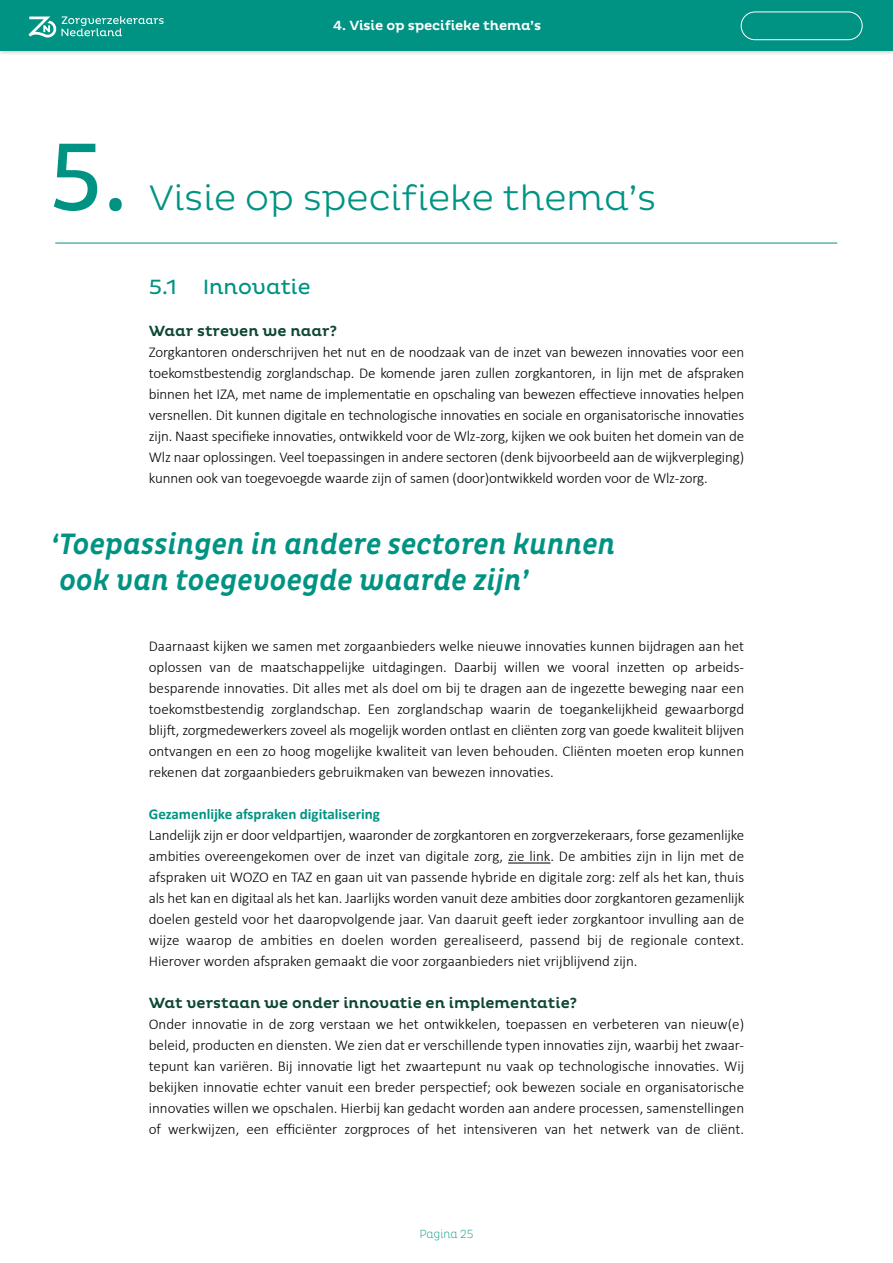
<style>
.page{position:relative;width:893px;height:1263px;background:#fff}
.page>*{position:absolute;margin:0;border:0;box-sizing:border-box;transform-origin:0 0}
.t1{font:97.5px "Pluto Cond";color:#009383}
.t2{font:300 36px "Pluto";color:#009383}
.t3{font:italic 500 30px/36px "Pluto Cond";color:#009383}
.t4{font:21px "Pluto";color:#009383}
.t5{font:300 15px/21px "Calibri";letter-spacing:-.01em;color:#000;text-align:justify}
.t6{font:500 15px "Pluto";color:#0f4735}
.t7{font:700 15px "Calibri";color:#009383}
.t8{font:500 13.5px "Pluto";letter-spacing:-.01em;color:#fff}
.t9{font:200 12px "Pluto Cond";color:#009383}
</style>
<div class="page">
<div style="left:0;top:0;width:893px;height:56px;background:#000;opacity:.4"></div>
<hr style="left:55px;top:243px;width:782px;height:1px;background:#009383">
<hr style="left:508px;top:863px;width:42px;height:1px;background:#000">
<div style="left:0;top:0;width:893px;height:50px;background:#009383"></div>
<div style="left:741px;top:12px;width:121px;height:28px;border:1px solid #fff;border-radius:14px"></div>
<svg style="left:28px;top:16px;width:136px;height:21px"></svg>
<p class="t8" style="left:333px;top:18px;width:210px">4. Visie op specifieke thema’s</p>
<h1 class="t1" style="left:49px;top:122px;width:80px">5.</h1>
<h1 class="t2" style="left:149px;top:177px;width:509px">Visie op specifieke thema’s</h1>
<h3 class="t4" style="left:149px;top:275px;width:163px">5.1 Innovatie</h3>
<p class="t6" style="left:149px;top:322px;width:190px">Waar streven we naar?</p>
<p class="t5" style="left:149px;top:341px;width:597px">Zorgkantoren onderschrijven het nut en de noodzaak van de inzet van bewezen innovaties voor een</p>
<p class="t5" style="left:149px;top:362px;width:597px">toekomstbestendig zorglandschap. De komende jaren zullen zorgkantoren, in lijn met de afspraken</p>
<p class="t5" style="left:149px;top:383px;width:597px">binnen het IZA, met name de implementatie en opschaling van bewezen effectieve innovaties helpen versnellen. Dit kunnen digitale en technologische innovaties en sociale en organisatorische innovaties zijn. Naast specifieke innovaties, ontwikkeld voor de Wlz-zorg, kijken we ook buiten het domein van de</p>
<p class="t5" style="left:149px;top:446px;width:597px">Wlz naar oplossingen. Veel toepassingen in andere sectoren (denk bijvoorbeeld aan de wijkverpleging)</p>
<p class="t5" style="left:149px;top:467px;width:560px">kunnen ook van toegevoegde waarde zijn of samen (door)ontwikkeld worden voor de Wlz-zorg.</p>
<h2 class="t3" style="left:51px;top:527px;width:566px">‘Toepassingen in andere sectoren kunnen ook van toegevoegde waarde zijn’</h2>
<p class="t5" style="left:149px;top:635px;width:597px">Daarnaast kijken we samen met zorgaanbieders welke nieuwe innovaties kunnen bijdragen aan het oplossen van de maatschappelijke uitdagingen. Daarbij willen we vooral inzetten op arbeids&shy;besparende innovaties. Dit alles met als doel om bij te dragen aan de ingezette beweging naar een</p>
<p class="t5" style="left:149px;top:698px;width:597px">toekomstbestendig zorglandschap. Een zorglandschap waarin de toegankelijkheid gewaarborgd</p>
<p class="t5" style="left:149px;top:719px;width:597px">blijft, zorgmedewerkers zoveel als mogelijk worden ontlast en cliënten zorg van goede kwaliteit blijven ontvangen en een zo hoog mogelijke kwaliteit van leven behouden. Cliënten moeten erop kunnen rekenen dat zorgaanbieders gebruikmaken van bewezen innovaties.</p>
<h5 class="t7" style="left:149px;top:803px;width:233px">Gezamenlijke afspraken digitalisering</h5>
<p class="t5" style="left:149px;top:824px;width:597px">Landelijk zijn er door veldpartijen, waaronder de zorgkantoren en zorgverzekeraars, forse gezamenlijke ambities overeengekomen over de inzet van digitale zorg, zie link. De ambities zijn in lijn met de afspraken uit WOZO en TAZ en gaan uit van passende hybride en digitale zorg: zelf als het kan, thuis als het kan en digitaal als het kan. Jaarlijks worden vanuit deze ambities door zorgkantoren gezamenlijk doelen gesteld voor het daaropvolgende jaar. Van daaruit geeft ieder zorgkantoor invulling aan de wijze waarop de ambities en doelen worden gerealiseerd, passend bij de regionale context.</p>
<p class="t5" style="left:149px;top:950px;width:490px">Hierover worden afspraken gemaakt die voor zorgaanbieders niet vrijblijvend zijn.</p>
<p class="t6" style="left:149px;top:994px;width:430px">Wat verstaan we onder innovatie en implementatie?</p>
<p class="t5" style="left:149px;top:1013px;width:597px">Onder innovatie in de zorg verstaan we het ontwikkelen, toepassen en verbeteren van nieuw(e) beleid, producten en diensten. We zien dat er verschillende typen innovaties zijn, waarbij het zwaar&shy;tepunt kan variëren. Bij innovatie ligt het zwaartepunt nu vaak op technologische innovaties. Wij bekijken innovatie echter vanuit een breder perspectief; ook bewezen sociale en organisatorische innovaties willen we opschalen. Hierbij kan gedacht worden aan andere processen, samenstellingen of werkwijzen, een efficiënter zorgproces of het intensiveren van het netwerk van de cliënt.</p>
<p class="t9" style="left:419px;top:1227px;width:56px">Pagina 25</p>
</div>
